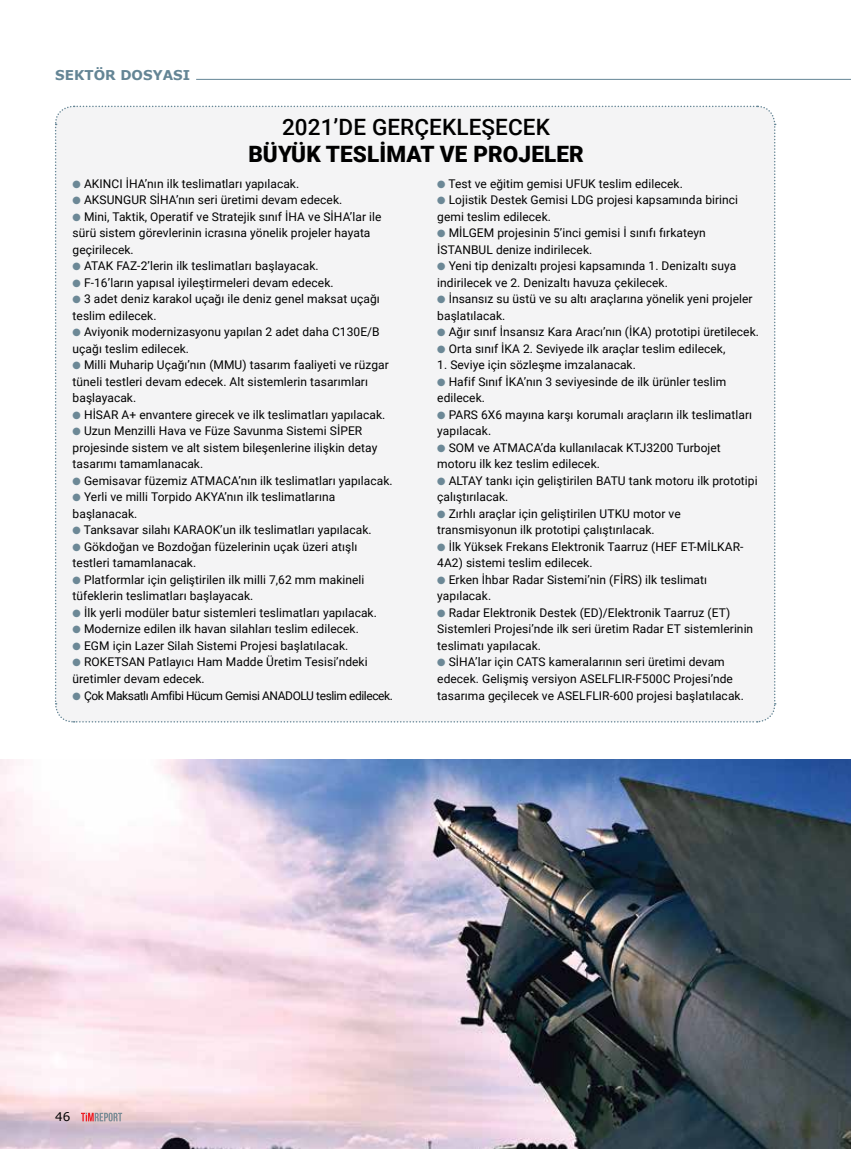
<style>
.page{position:relative;width:851px;height:1149px;background:#fff}
.page>*{position:absolute;margin:0;border:0;box-sizing:border-box;transform-origin:0 0}
.t1{font:900 22.5px "Roboto";letter-spacing:.005em;color:#000}
.t2{font:500 22.5px "Roboto";letter-spacing:.005em;color:#000}
.t3{font:700 13.5px "Verdana";color:#648595}
.t4{font:12px/16.5px "Roboto";letter-spacing:.005em;color:#000}
.t5{font:12px "Roboto";letter-spacing:-.035em;color:#000}
.t6{font:12px "Verdana";color:#000}
.s1{color:#6c8896}
</style>
<div class="page">
<img style="left:0;top:759px;width:850px;height:389px">
<div style="left:55px;top:105px;width:721px;height:618px;background:#f4f4f5"></div>
<hr style="left:196px;top:79px;width:654px;height:1px;background:#648595">
<svg style="left:81px;top:1112px;width:41px;height:9px"></svg>
<p class="t3" style="left:55px;top:65px;width:136px">SE KTÖR DOSYASI</p>
<h1 class="t2" style="left:282px;top:111px;width:269px">2021’DE GERÇEKLEŞECEK</h1>
<h1 class="t1" style="left:248px;top:138px;width:337px">BÜYÜK TESLİMAT VE PROJELER</h1>
<p class="t4" style="left:73px;top:174px;width:228px"><span class="s1">●</span> AKINCI İHA’nın ilk teslimatları yapılacak.</p>
<p class="t4" style="left:73px;top:191px;width:271px"><span class="s1">●</span> AKSUNGUR SİHA’nın seri üretimi devam edecek.</p>
<p class="t4" style="left:73px;top:207px;width:310px"><span class="s1">●</span> Mini, Taktik, Operatif ve Stratejik sınıf İHA ve SİHA’lar ile sürü sistem görevlerinin icrasına yönelik projeler hayata geçirilecek.</p>
<p class="t4" style="left:73px;top:257px;width:247px"><span class="s1">●</span> ATAK FAZ-2’lerin ilk teslimatları başlayacak.</p>
<p class="t4" style="left:73px;top:273px;width:262px"><span class="s1">●</span> F-16’ların yapısal iyileştirmeleri devam edecek.</p>
<p class="t4" style="left:73px;top:290px;width:308px"><span class="s1">●</span> 3 adet deniz karakol uçağı ile deniz genel maksat uçağı teslim edilecek.</p>
<p class="t4" style="left:73px;top:323px;width:308px"><span class="s1">●</span> Aviyonik modernizasyonu yapılan 2 adet daha C130E/B uçağı teslim edilecek.</p>
<p class="t4" style="left:73px;top:356px;width:317px"><span class="s1">●</span> Milli Muharip Uçağı’nın (MMU) tasarım faaliyeti ve rüzgar tüneli testleri devam edecek. Alt sistemlerin tasarımları başlayacak.</p>
<p class="t4" style="left:73px;top:405px;width:314px"><span class="s1">●</span> HİSAR A+ envantere girecek ve ilk teslimatları yapılacak.</p>
<p class="t4" style="left:73px;top:422px;width:306px"><span class="s1">●</span> Uzun Menzilli Hava ve Füze Savunma Sistemi SİPER projesinde sistem ve alt sistem bileşenlerine ilişkin detay tasarımı tamamlanacak.</p>
<p class="t4" style="left:73px;top:471px;width:321px"><span class="s1">●</span> Gemisavar füzemiz ATMACA’nın ilk teslimatları yapılacak.</p>
<p class="t4" style="left:73px;top:488px;width:264px"><span class="s1">●</span> Yerli ve milli Torpido AKYA’nın ilk teslimatlarına başlanacak.</p>
<p class="t4" style="left:73px;top:521px;width:300px"><span class="s1">●</span> Tanksavar silahı KARAOK’un ilk teslimatları yapılacak.</p>
<p class="t4" style="left:73px;top:537px;width:286px"><span class="s1">●</span> Gökdoğan ve Bozdoğan füzelerinin uçak üzeri atışlı testleri tamamlanacak.</p>
<p class="t4" style="left:73px;top:570px;width:293px"><span class="s1">●</span> Platformlar için geliştirilen ilk milli 7,62 mm makineli tüfeklerin teslimatları başlayacak.</p>
<p class="t4" style="left:73px;top:603px;width:306px"><span class="s1">●</span> İlk yerli modüler batur sistemleri teslimatları yapılacak.</p>
<p class="t4" style="left:73px;top:620px;width:288px"><span class="s1">●</span> Modernize edilen ilk havan silahları teslim edilecek.</p>
<p class="t4" style="left:73px;top:636px;width:277px"><span class="s1">●</span> EGM için Lazer Silah Sistemi Projesi başlatılacak.</p>
<p class="t4" style="left:73px;top:653px;width:296px"><span class="s1">●</span> ROKETSAN Patlayıcı Ham Madde Üretim Tesisi’ndeki üretimler devam edecek.</p>
<p class="t5" style="left:73px;top:686px;width:322px"><span class="s1">●</span> Çok Maksatlı Amfibi Hücum Gemisi ANADOLU teslim edilecek.</p>
<p class="t4" style="left:437px;top:174px;width:247px"><span class="s1">●</span> Test ve eğitim gemisi UFUK teslim edilecek.</p>
<p class="t4" style="left:437px;top:191px;width:302px"><span class="s1">●</span> Lojistik Destek Gemisi LDG projesi kapsamında birinci gemi teslim edilecek.</p>
<p class="t4" style="left:437px;top:224px;width:270px"><span class="s1">●</span> MİLGEM projesinin 5’inci gemisi İ sınıfı fırkateyn<br>İSTANBUL denize indirilecek.</p>
<p class="t4" style="left:437px;top:257px;width:300px"><span class="s1">●</span> Yeni tip denizaltı projesi kapsamında 1. Denizaltı suya indirilecek ve 2. Denizaltı havuza çekilecek.</p>
<p class="t4" style="left:437px;top:290px;width:317px"><span class="s1">●</span> İnsansız su üstü ve su altı araçlarına yönelik yeni projeler başlatılacak.</p>
<p class="t4" style="left:437px;top:323px;width:323px"><span class="s1">●</span> Ağır sınıf İnsansız Kara Aracı’nın (İKA) prototipi üretilecek.</p>
<p class="t4" style="left:437px;top:339px;width:289px"><span class="s1">●</span> Orta sınıf İKA 2. Seviyede ilk araçlar teslim edilecek,</p>
<p class="t4" style="left:437px;top:356px;width:200px">1. Seviye için sözleşme imzalanacak.</p>
<p class="t4" style="left:437px;top:372px;width:290px"><span class="s1">●</span> Hafif Sınıf İKA’nın 3 seviyesinde de ilk ürünler teslim edilecek.</p>
<p class="t4" style="left:437px;top:405px;width:316px"><span class="s1">●</span> PARS 6X6 mayına karşı korumalı araçların ilk teslimatları yapılacak.</p>
<p class="t4" style="left:437px;top:438px;width:285px"><span class="s1">●</span> SOM ve ATMACA’da kullanılacak KTJ3200 Turbojet motoru ilk kez teslim edilecek.</p>
<p class="t4" style="left:437px;top:471px;width:322px"><span class="s1">●</span> ALTAY tankı için geliştirilen BATU tank motoru ilk prototipi çalıştırılacak.</p>
<p class="t4" style="left:437px;top:504px;width:245px"><span class="s1">●</span> Zırhlı araçlar için geliştirilen UTKU motor ve transmisyonun ilk prototipi çalıştırılacak.</p>
<p class="t4" style="left:437px;top:537px;width:308px"><span class="s1">●</span> İlk Yüksek Frekans Elektronik Taarruz (HEF ET-MİLKAR-<br>4A2) sistemi teslim edilecek.</p>
<p class="t4" style="left:437px;top:570px;width:271px"><span class="s1">●</span> Erken İhbar Radar Sistemi’nin (FİRS) ilk teslimatı yapılacak.</p>
<p class="t4" style="left:437px;top:603px;width:317px"><span class="s1">●</span> Radar Elektronik Destek (ED)/Elektronik Taarruz (ET)<br>Sistemleri Projesi’nde ilk seri üretim Radar ET sistemlerinin teslimatı yapılacak.</p>
<p class="t4" style="left:437px;top:653px;width:308px"><span class="s1">●</span> SİHA’lar için CATS kameralarının seri üretimi devam edecek. Gelişmiş versiyon ASELFLIR-F500C Projesi’nde tasarıma geçilecek ve ASELFLIR-600 projesi başlatılacak.</p>
<p class="t6" style="left:55px;top:1108px;width:17px">46</p>
</div>
